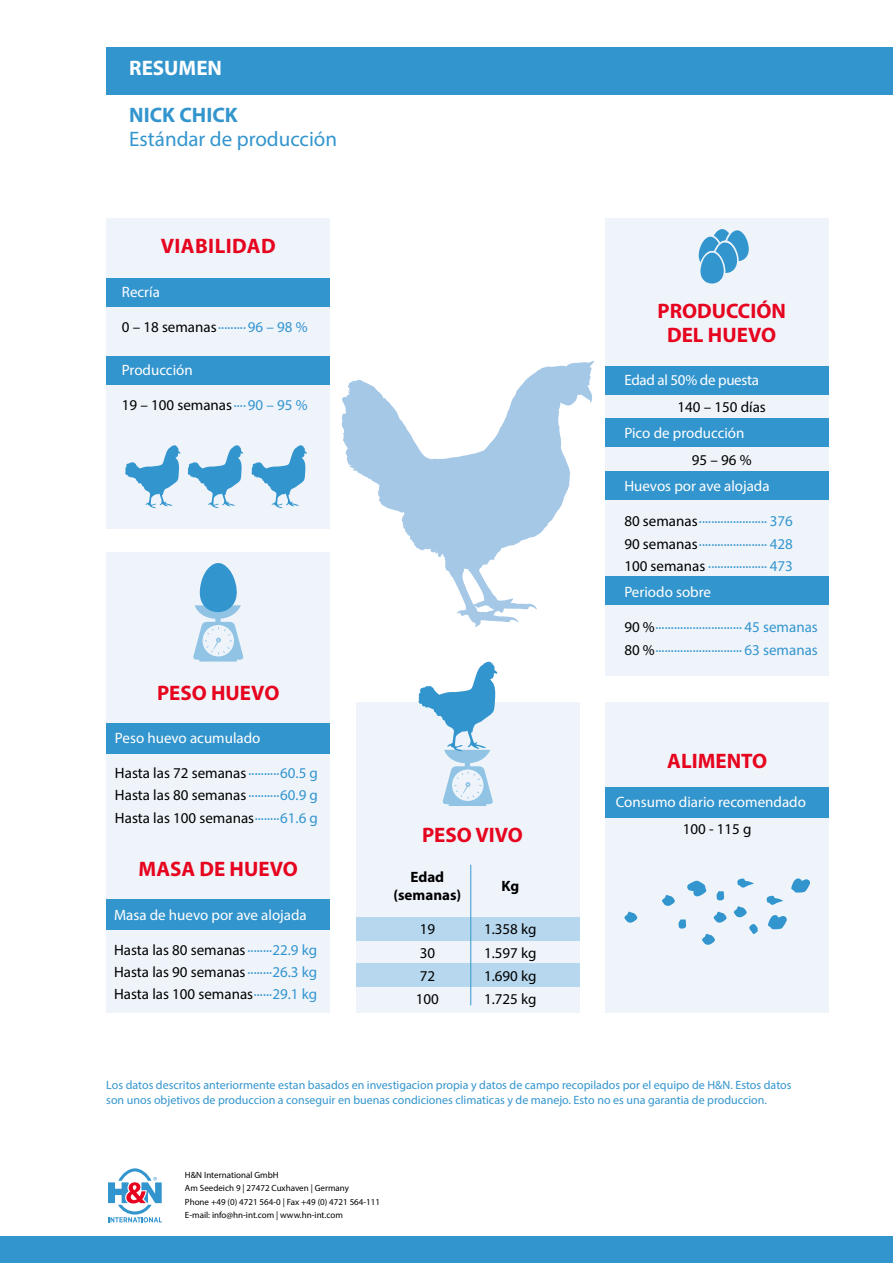
<style>
.page{position:relative;width:893px;height:1263px;background:#fff}
.page>*{position:absolute;margin:0;border:0;box-sizing:border-box;transform-origin:0 0}
.t1{font:700 21px/24px "Myriad Pro";color:#e6041e;text-align:center}
.t2{font:21px "Myriad Pro";color:#3395ce}
.t3{font:700 21px "Myriad Pro";letter-spacing:.02em;color:#e6041e}
.t4{font:700 21px "Myriad Pro";color:#3395ce}
.t5{font:700 21px "Myriad Pro";color:#fff}
.t6{font:15px "Myriad Pro";color:#000}
.t7{font:15px "Myriad Pro";color:#3395ce}
.t8{font:15px "Myriad Pro";color:#fff}
.t9{font:15px "Myriad Pro";letter-spacing:-.02em;color:#fff}
.t10{font:700 15px "Myriad Pro";color:#000}
.t11{font:12px/15px "Myriad Pro";color:#3395ce}
.t12{font:9px "Myriad Pro";color:#000}
.s1{color:#000}
.s2{color:#3395ce}
</style>
<div class="page">
<div style="left:605px;top:218px;width:224px;height:457px;background:#eff4fb"></div>
<div style="left:0;top:1236px;width:893px;height:27px;background:#3395ce"></div>
<div style="left:106px;top:47px;width:787px;height:48px;background:#3395ce"></div>
<div style="left:106px;top:552px;width:224px;height:461px;background:#eff4fb"></div>
<div style="left:106px;top:218px;width:224px;height:311px;background:#eff4fb"></div>
<div style="left:356px;top:702px;width:224px;height:311px;background:#eff4fb"></div>
<div style="left:605px;top:366px;width:224px;height:29px;background:#3395ce"></div>
<div style="left:605px;top:419px;width:224px;height:28px;background:#3395ce"></div>
<div style="left:605px;top:472px;width:224px;height:28px;background:#3395ce"></div>
<div style="left:605px;top:577px;width:224px;height:28px;background:#3395ce"></div>
<div style="left:106px;top:279px;width:224px;height:28px;background:#3395ce"></div>
<div style="left:356px;top:917px;width:224px;height:23px;background:#b6d7ed"></div>
<div style="left:356px;top:963px;width:224px;height:24px;background:#b6d7ed"></div>
<div style="left:106px;top:357px;width:224px;height:28px;background:#3395ce"></div>
<div style="left:106px;top:723px;width:224px;height:31px;background:#3395ce"></div>
<div style="left:106px;top:899px;width:224px;height:31px;background:#3395ce"></div>
<svg style="left:342px;top:361px;width:252px;height:266px"></svg>
<div style="left:605px;top:702px;width:224px;height:310px;background:#eff4fb"></div>
<div style="left:605px;top:787px;width:224px;height:31px;background:#3395ce"></div>
<svg style="left:713px;top:911px;width:14px;height:12px"></svg>
<svg style="left:702px;top:933px;width:13px;height:12px"></svg>
<svg style="left:624px;top:911px;width:14px;height:12px"></svg>
<svg style="left:662px;top:895px;width:13px;height:11px"></svg>
<svg style="left:716px;top:891px;width:9px;height:9px"></svg>
<svg style="left:678px;top:919px;width:9px;height:9px"></svg>
<svg style="left:687px;top:880px;width:20px;height:17px"></svg>
<svg style="left:737px;top:878px;width:17px;height:10px"></svg>
<svg style="left:733px;top:906px;width:25px;height:28px"></svg>
<svg style="left:768px;top:915px;width:19px;height:14px"></svg>
<svg style="left:766px;top:878px;width:44px;height:27px"></svg>
<svg style="left:699px;top:229px;width:50px;height:55px"></svg>
<svg style="left:125px;top:445px;width:56px;height:64px"></svg>
<svg style="left:188px;top:445px;width:55px;height:64px"></svg>
<svg style="left:251px;top:445px;width:56px;height:64px"></svg>
<svg style="left:418px;top:661px;width:80px;height:145px"></svg>
<hr style="left:470px;top:865px;width:1px;height:140px;background:#3395ce">
<svg style="left:193px;top:563px;width:51px;height:98px"></svg>
<svg style="left:108px;top:1168px;width:54px;height:54px"></svg>
<p class="t5" style="left:129px;top:54px;width:94px">RESUMEN</p>
<p class="t4" style="left:129px;top:101px;width:110px">NICK CHICK</p>
<p class="t2" style="left:129px;top:126px;width:209px">Estándar de producción</p>
<p class="t3" style="left:161px;top:232px;width:116px">VIABILIDAD</p>
<p class="t8" style="left:122px;top:282px;width:40px">Recría</p>
<p class="t7" style="left:122px;top:317px;width:187px"><span class="s1">0 – 18 semanas</span>·········96 – 98 %</p>
<p class="t8" style="left:122px;top:361px;width:72px">Producción</p>
<p class="t6" style="left:122px;top:396px;width:187px">19 – 100 semanas<span class="s2">····90 – 95 %</span></p>
<p class="t1" style="left:157px;top:680px;width:124px">PESO HUEVO</p>
<p class="t8" style="left:115px;top:729px;width:147px">Peso huevo acumulado</p>
<p class="t6" style="left:115px;top:764px;width:204px">Hasta las 72 semanas<span class="s2">··········60.5 g</span></p>
<p class="t6" style="left:115px;top:786px;width:204px">Hasta las 80 semanas<span class="s2">··········60.9 g</span></p>
<p class="t6" style="left:115px;top:808px;width:204px">Hasta las 100 semanas<span class="s2">········61.6 g</span></p>
<p class="t1" style="left:139px;top:856px;width:161px">MASA DE HUEVO</p>
<p class="t8" style="left:114px;top:905px;width:194px">Masa de huevo por ave alojada</p>
<p class="t6" style="left:114px;top:940px;width:205px">Hasta las 80 semanas<span class="s2">········22.9 kg</span></p>
<p class="t6" style="left:114px;top:962px;width:205px">Hasta las 90 semanas<span class="s2">········26.3 kg</span></p>
<p class="t6" style="left:114px;top:985px;width:205px">Hasta las 100 semanas<span class="s2">······29.1 kg</span></p>
<p class="t1" style="left:422px;top:822px;width:102px">PESO VIVO</p>
<p class="t10" style="left:410px;top:867px;width:35px">Edad</p>
<p class="t10" style="left:393px;top:885px;width:69px">(semanas)</p>
<p class="t10" style="left:501px;top:876px;width:19px">Kg</p>
<p class="t6" style="left:420px;top:920px;width:17px">19</p>
<p class="t6" style="left:484px;top:920px;width:54px">1.358 kg</p>
<p class="t6" style="left:420px;top:943px;width:17px">30</p>
<p class="t6" style="left:484px;top:943px;width:54px">1.597 kg</p>
<p class="t6" style="left:420px;top:966px;width:17px">72</p>
<p class="t6" style="left:484px;top:966px;width:54px">1.690 kg</p>
<p class="t6" style="left:416px;top:990px;width:25px">100</p>
<p class="t6" style="left:484px;top:990px;width:54px">1.725 kg</p>
<p class="t1" style="left:657px;top:298px;width:130px">PRODUCCIÓN<br>DEL HUEVO</p>
<p class="t9" style="left:624px;top:371px;width:136px">Edad al 50% de puesta</p>
<p class="t6" style="left:677px;top:397px;width:90px">140 – 150 días</p>
<p class="t8" style="left:624px;top:424px;width:122px">Pico de producción</p>
<p class="t6" style="left:692px;top:450px;width:61px">95 – 96 %</p>
<p class="t8" style="left:624px;top:477px;width:147px">Huevos por ave alojada</p>
<p class="t7" style="left:624px;top:512px;width:170px"><span class="s1">80 semanas</span>······················ 376</p>
<p class="t7" style="left:624px;top:534px;width:170px"><span class="s1">90 semanas</span>······················ 428</p>
<p class="t7" style="left:624px;top:556px;width:170px"><span class="s1">100 semanas</span> ··················· 473</p>
<p class="t8" style="left:624px;top:583px;width:88px">Periodo sobre</p>
<p class="t7" style="left:624px;top:618px;width:195px"><span class="s1">90 %</span>···························· 45 semanas</p>
<p class="t7" style="left:624px;top:640px;width:195px"><span class="s1">80 %</span>···························· 63 semanas</p>
<p class="t1" style="left:667px;top:748px;width:101px">ALIMENTO</p>
<p class="t8" style="left:616px;top:793px;width:192px">Consumo diario recomendado</p>
<p class="t6" style="left:683px;top:820px;width:70px">100 - 115 g</p>
<p class="t11" style="left:106px;top:1077px;width:687px">Los datos descritos anteriormente estan basados en investigacion propia y datos de campo recopilados por el equipo de H&amp;N. Estos datos son unos objetivos de produccion a conseguir en buenas condiciones climaticas y de manejo. Esto no es una garantia de produccion.</p>
<p class="t12" style="left:185px;top:1169px;width:95px">H&amp;N International GmbH</p>
<p class="t12" style="left:185px;top:1182px;width:166px">Am Seedeich 9 | 27472 Cuxhaven | Germany</p>
<p class="t12" style="left:185px;top:1196px;width:197px">Phone +49 (0) 4721 564-0 | Fax +49 (0) 4721 564-111</p>
<p class="t12" style="left:185px;top:1209px;width:159px">E-mail: info@hn-int.com | www.hn-int.com</p>
</div>
